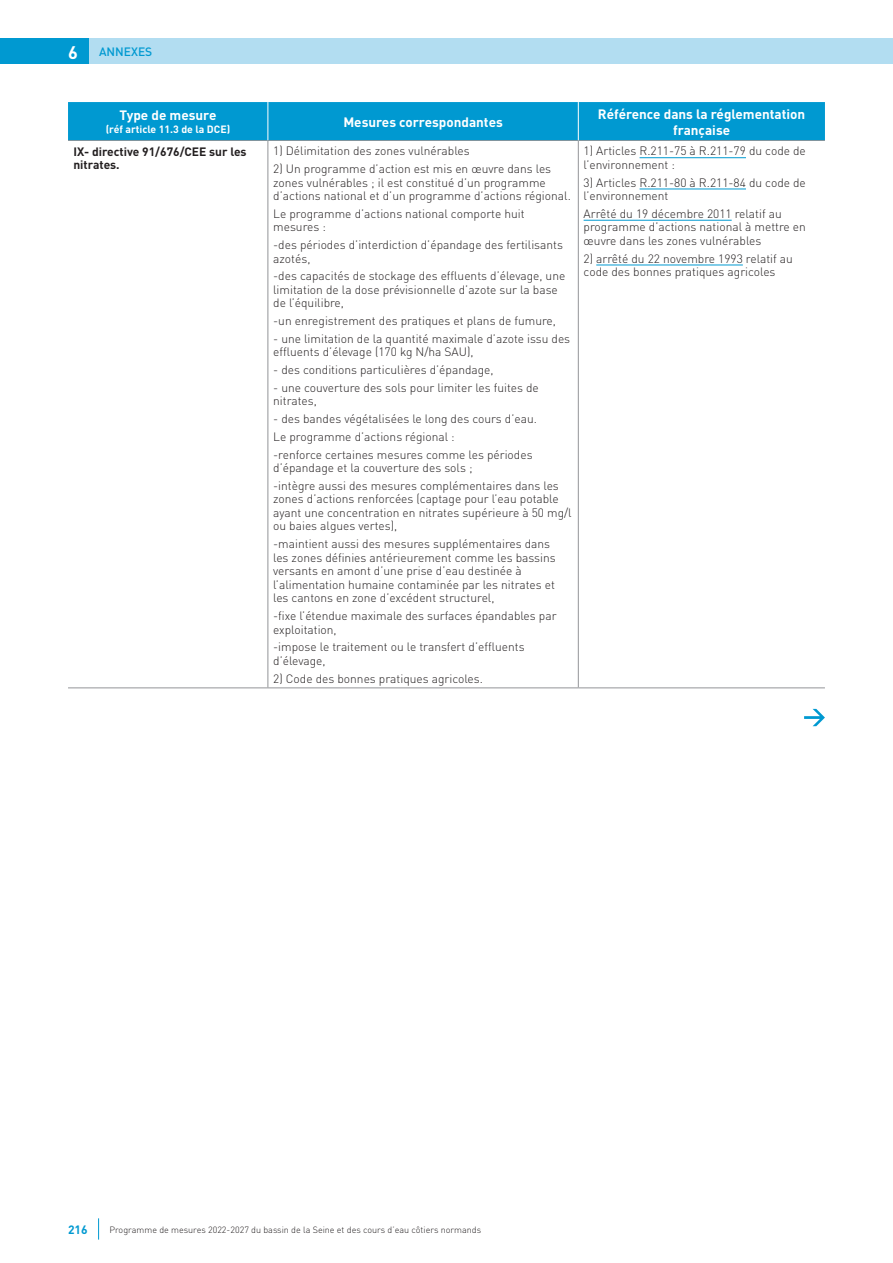
<style>
.page{position:relative;width:893px;height:1263px;background:#fff}
.page>*{position:absolute;margin:0;border:0;box-sizing:border-box;transform-origin:0 0}
.t1{font:700 13.5px/16.2px "DIN";color:#fff;text-align:center}
.t2{font:300 12px/13.5px "DIN";color:#231f20}
.t3{font:700 12px/13.5px "DIN";color:#231f20}
.t4{font:500 12px "DIN";color:#0099d1}
.t5{font:700 12px "DIN";color:#0099d1}
.t6{font:700 10.5px "DIN";color:#fff}
.t7{font:300 9px "DIN";color:#231f20}
.s1{font-weight:700;font-size:18px;color:#fff}
</style>
<div class="page">
<div style="left:88px;top:38px;width:805px;height:26px;background:#b2ddf1"></div>
<div style="left:0;top:38px;width:88px;height:26px;background:#0099d1"></div>
<svg style="left:98px;top:1218px;width:1px;height:21px"></svg>
<hr style="left:68px;top:140px;width:200px;height:1px;background:#939598">
<hr style="left:68px;top:687px;width:200px;height:1px;background:#939598">
<hr style="left:267px;top:141px;width:1px;height:546px;background:#939598">
<hr style="left:268px;top:140px;width:310px;height:1px;background:#939598">
<hr style="left:268px;top:687px;width:310px;height:1px;background:#939598">
<hr style="left:578px;top:141px;width:1px;height:546px;background:#939598">
<hr style="left:578px;top:140px;width:247px;height:1px;background:#939598">
<hr style="left:578px;top:687px;width:247px;height:1px;background:#939598">
<hr style="left:640px;top:157px;width:106px;height:1px;background:#0099d1">
<hr style="left:640px;top:189px;width:106px;height:1px;background:#0099d1">
<hr style="left:584px;top:220px;width:148px;height:1px;background:#0099d1">
<hr style="left:596px;top:265px;width:147px;height:1px;background:#0099d1">
<div style="left:68px;top:102px;width:757px;height:38px;background:#0099d1"></div>
<hr style="left:267px;top:102px;width:1px;height:38px;background:#fff">
<hr style="left:578px;top:102px;width:1px;height:38px;background:#fff">
<svg style="left:804px;top:709px;width:21px;height:17px"></svg>
<p class="t4" style="left:68px;top:44px;width:86px"><span class="s1">6</span> ANNEXES</p>
<p class="t1" style="left:120px;top:107px;width:98px">Type de mesure</p>
<p class="t6" style="left:106px;top:122px;width:126px">(réf article 11.3 de la DCE)</p>
<p class="t1" style="left:343px;top:113px;width:161px">Mesures correspondantes</p>
<p class="t1" style="left:598px;top:105px;width:209px">Référence dans la réglementation française</p>
<p class="t3" style="left:73px;top:144px;width:175px">IX- directive 91/676/CEE sur les nitrates.</p>
<p class="t2" style="left:273px;top:144px;width:198px">1) Délimitation des zones vulnérables</p>
<p class="t2" style="left:273px;top:162px;width:299px">2) Un programme d’action est mis en œuvre dans les zones vulnérables ; il est constitué d’un programme d’actions national et d’un programme d’actions régional.</p>
<p class="t2" style="left:273px;top:207px;width:253px">Le programme d’actions national comporte huit mesures :</p>
<p class="t2" style="left:273px;top:238px;width:291px">-des périodes d’interdiction d’épandage des fertilisants azotés,</p>
<p class="t2" style="left:273px;top:269px;width:294px">-des capacités de stockage des effluents d’élevage, une limitation de la dose prévisionnelle d’azote sur la base de l’équilibre,</p>
<p class="t2" style="left:273px;top:314px;width:284px">-un enregistrement des pratiques et plans de fumure,</p>
<p class="t2" style="left:273px;top:332px;width:298px">- une limitation de la quantité maximale d’azote issu des effluents d’élevage (170 kg N/ha SAU),</p>
<p class="t2" style="left:273px;top:363px;width:222px">- des conditions particulières d’épandage,</p>
<p class="t2" style="left:273px;top:381px;width:267px">- une couverture des sols pour limiter les fuites de nitrates,</p>
<p class="t2" style="left:273px;top:410px;width:265px;line-height:17.7px">- des bandes végétalisées le long des cours d’eau.<br>Le programme d’actions régional :<br>-renforce certaines mesures comme les périodes</p>
<p class="t2" style="left:273px;top:459px;width:287px;line-height:17.7px">d’épandage et la couverture des sols ;<br>-intègre aussi des mesures complémentaires dans les</p>
<p class="t2" style="left:273px;top:492px;width:300px">zones d’actions renforcées (captage pour l’eau potable ayant une concentration en nitrates supérieure à 50 mg/l ou baies algues vertes),</p>
<p class="t2" style="left:273px;top:537px;width:284px">-maintient aussi des mesures supplémentaires dans les zones définies antérieurement comme les bassins versants en amont d’une prise d’eau destinée à l’alimentation humaine contaminée par les nitrates et les cantons en zone d’excédent structurel,</p>
<p class="t2" style="left:273px;top:609px;width:285px">-fixe l’étendue maximale des surfaces épandables par exploitation,</p>
<p class="t2" style="left:273px;top:640px;width:253px">-impose le traitement ou le transfert d’effluents d’élevage,</p>
<p class="t2" style="left:273px;top:671px;width:211px">2) Code des bonnes pratiques agricoles.</p>
<p class="t2" style="left:584px;top:144px;width:224px">1) Articles R.211-75 à R.211-79 du code de l’environnement :</p>
<p class="t2" style="left:584px;top:176px;width:224px">3) Articles R.211-80 à R.211-84 du code de l’environnement</p>
<p class="t2" style="left:584px;top:207px;width:224px">Arrêté du 19 décembre 2011 relatif au programme d’actions national à mettre en œuvre dans les zones vulnérables</p>
<p class="t2" style="left:584px;top:252px;width:211px">2) arrêté du 22 novembre 1993 relatif au code des bonnes pratiques agricoles</p>
<p class="t5" style="left:68px;top:1222px;width:21px">216</p>
<p class="t7" style="left:110px;top:1224px;width:373px">Programme de mesures 2022-2027 du bassin de la Seine et des cours d’eau côtiers normands</p>
</div>
